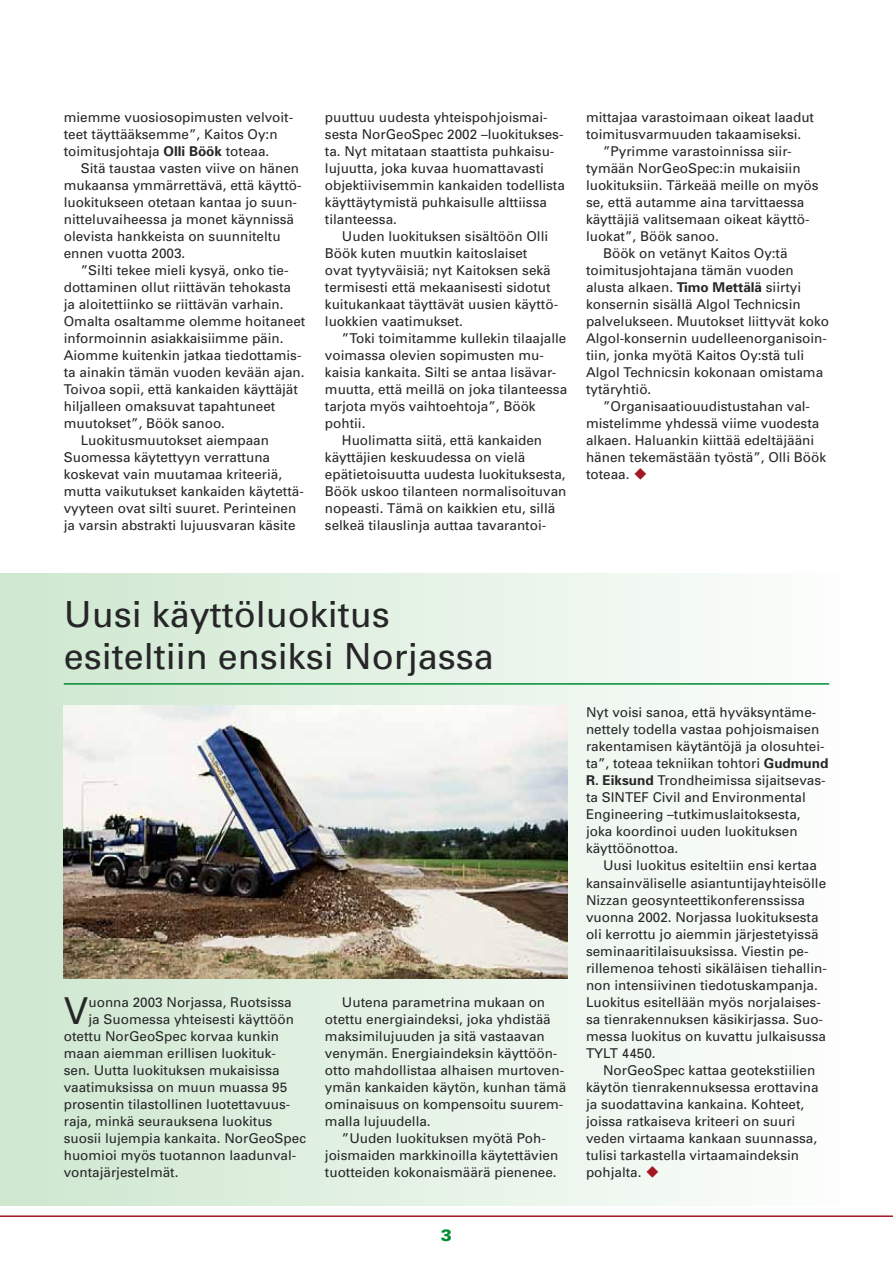
<style>
.page{position:relative;width:893px;height:1263px;background:#fff}
.page>*{position:absolute;margin:0;border:0;box-sizing:border-box;transform-origin:0 0}
.t1{font:37.05px "Univers";color:#262628}
.t2{font:36px/42px "Univers";color:#262628}
.t3{font:900 16.5px "Univers";color:#008d35}
.t4{font:13.5px/17px "Univers";color:#262628}
.s1{font-weight:700}
.s2{color:#a31823}
</style>
<div class="page">
<div style="left:0;top:573px;width:877px;height:632px;background:linear-gradient(to right,#cee7cf,#fff)"></div>
<img style="left:64px;top:705px;width:504px;height:273px">
<hr style="left:64px;top:683px;width:765px;height:2px;background:#008d35">
<hr style="left:0;top:1215px;width:893px;height:2px;background:#a31823">
<p class="t4" style="left:64px;top:109px;width:231px">miemme vuosiosopimusten velvoit&shy;teet täyttääksemme”, Kaitos Oy:n toimitusjohtaja <span class="s1">Olli Böök</span> toteaa.</p>
<p class="t4" style="left:64px;top:160px;width:239px;text-indent:17px">Sitä taustaa vasten viive on hänen mukaansa ymmärrettävä, että käyttö&shy;luokitukseen otetaan kantaa jo suun&shy;nitteluvaiheessa ja monet käynnissä olevista hankkeista on suunniteltu ennen vuotta 2003.</p>
<p class="t4" style="left:81px;top:262px;width:209px">”Silti tekee mieli kysyä, onko tie-</p>
<p class="t4" style="left:64px;top:279px;width:229px">dottaminen ollut riittävän tehokasta</p>
<p class="t4" style="left:64px;top:296px;width:221px">ja aloitettiinko se riittävän varhain.</p>
<p class="t4" style="left:64px;top:313px;width:243px">Omalta osaltamme olemme hoitaneet</p>
<p class="t4" style="left:64px;top:330px;width:221px">informoinnin asiakkaisiimme päin.</p>
<p class="t4" style="left:64px;top:347px;width:239px">Aiomme kuitenkin jatkaa tiedottamis-</p>
<p class="t4" style="left:64px;top:364px;width:242px">ta ainakin tämän vuoden kevään ajan.</p>
<p class="t4" style="left:64px;top:381px;width:236px">Toivoa sopii, että kankaiden käyttäjät</p>
<p class="t4" style="left:64px;top:398px;width:213px">hiljalleen omaksuvat tapahtuneet</p>
<p class="t4" style="left:64px;top:415px;width:163px">muutokset”, Böök sanoo.</p>
<p class="t4" style="left:81px;top:432px;width:190px">Luokitusmuutokset aiempaan</p>
<p class="t4" style="left:64px;top:449px;width:208px">Suomessa käytettyyn verrattuna</p>
<p class="t4" style="left:64px;top:466px;width:220px">koskevat vain muutamaa kriteeriä,</p>
<p class="t4" style="left:64px;top:483px;width:242px">mutta vaikutukset kankaiden käytettä-</p>
<p class="t4" style="left:64px;top:500px;width:234px">vyyteen ovat silti suuret. Perinteinen</p>
<p class="t4" style="left:64px;top:517px;width:233px">ja varsin abstrakti lujuusvaran käsite</p>
<p class="t4" style="left:325px;top:109px;width:242px">puuttuu uudesta yhteispohjoismai&shy;sesta NorGeoSpec 2002 –luokitukses&shy;ta. Nyt mitataan staattista puhkaisu&shy;lujuutta, joka kuvaa huomattavasti objektiivisemmin kankaiden todellista käyttäytymistä puhkaisulle alttiissa tilanteessa.</p>
<p class="t4" style="left:325px;top:228px;width:235px;text-indent:17px">Uuden luokituksen sisältöön Olli Böök kuten muutkin kaitoslaiset ovat tyytyväisiä; nyt Kaitoksen sekä termisesti että mekaanisesti sidotut kuitukankaat täyttävät uusien käyttö&shy;luokkien vaatimukset.</p>
<p class="t4" style="left:342px;top:330px;width:226px">”Toki toimitamme kullekin tilaajalle</p>
<p class="t4" style="left:325px;top:347px;width:221px">voimassa olevien sopimusten mu-</p>
<p class="t4" style="left:325px;top:364px;width:233px">kaisia kankaita. Silti se antaa lisävar-</p>
<p class="t4" style="left:325px;top:381px;width:244px">muutta, että meillä on joka tilanteessa</p>
<p class="t4" style="left:325px;top:398px;width:212px">tarjota myös vaihtoehtoja”, Böök</p>
<p class="t4" style="left:325px;top:415px;width:42px">pohtii.</p>
<p class="t4" style="left:342px;top:432px;width:202px">Huolimatta siitä, että kankaiden</p>
<p class="t4" style="left:325px;top:449px;width:202px">käyttäjien keskuudessa on vielä</p>
<p class="t4" style="left:325px;top:466px;width:242px">epätietoisuutta uudesta luokituksesta,</p>
<p class="t4" style="left:325px;top:483px;width:243px">Böök uskoo tilanteen normalisoituvan</p>
<p class="t4" style="left:325px;top:500px;width:232px">nopeasti. Tämä on kaikkien etu, sillä</p>
<p class="t4" style="left:325px;top:517px;width:223px">selkeä tilauslinja auttaa tavarantoi-</p>
<p class="t4" style="left:586px;top:109px;width:230px">mittajaa varastoimaan oikeat laadut</p>
<p class="t4" style="left:586px;top:126px;width:217px">toimitusvarmuuden takaamiseksi.</p>
<p class="t4" style="left:603px;top:143px;width:190px">”Pyrimme varastoinnissa siir-</p>
<p class="t4" style="left:586px;top:160px;width:216px">tymään NorGeoSpec:in mukaisiin</p>
<p class="t4" style="left:586px;top:177px;width:234px">luokituksiin. Tärkeää meille on myös</p>
<p class="t4" style="left:586px;top:194px;width:220px">se, että autamme aina tarvittaessa</p>
<p class="t4" style="left:586px;top:211px;width:225px">käyttäjiä valitsemaan oikeat käyttö-</p>
<p class="t4" style="left:586px;top:228px;width:134px">luokat”, Böök sanoo.</p>
<p class="t4" style="left:603px;top:245px;width:186px">Böök on vetänyt Kaitos Oy:tä</p>
<p class="t4" style="left:586px;top:262px;width:209px">toimitusjohtajana tämän vuoden</p>
<p class="t4" style="left:586px;top:279px;width:217px">alusta alkaen. <span class="s1">Timo Mettälä</span> siirtyi</p>
<p class="t4" style="left:586px;top:296px;width:216px">konsernin sisällä Algol Technicsin</p>
<p class="t4" style="left:586px;top:313px;width:245px">palvelukseen. Muutokset liittyvät koko</p>
<p class="t4" style="left:586px;top:330px;width:242px">Algol-konsernin uudelleenorganisoin-</p>
<p class="t4" style="left:586px;top:347px;width:220px">tiin, jonka myötä Kaitos Oy:stä tuli</p>
<p class="t4" style="left:586px;top:364px;width:239px">Algol Technicsin kokonaan omistama</p>
<p class="t4" style="left:586px;top:381px;width:67px">tytäryhtiö.</p>
<p class="t4" style="left:603px;top:398px;width:209px">”Organisaatiouudistustahan val-</p>
<p class="t4" style="left:586px;top:415px;width:235px">mistelimme yhdessä viime vuodesta</p>
<p class="t4" style="left:586px;top:432px;width:230px">alkaen. Haluankin kiittää edeltäjääni</p>
<p class="t4" style="left:586px;top:449px;width:242px">hänen tekemästään työstä”, Olli Böök</p>
<p class="t4" style="left:586px;top:466px;width:63px">toteaa. <span class="s2">◆</span></p>
<h2 class="t2" style="left:64px;top:592px;width:432px">Uusi käyttöluokitus esiteltiin ensiksi Norjassa</h2>
<h1 class="t1" style="left:64px;top:987px;width:26px">V</h1>
<p class="t4" style="left:88px;top:993px;width:205px">uonna 2003 Norjassa, Ruotsissa</p>
<p class="t4" style="left:88px;top:1010px;width:207px">ja Suomessa yhteisesti käyttöön</p>
<p class="t4" style="left:64px;top:1027px;width:217px">otettu NorGeoSpec korvaa kunkin</p>
<p class="t4" style="left:64px;top:1044px;width:214px">maan aiemman erillisen luokituk-</p>
<p class="t4" style="left:64px;top:1061px;width:218px">sen. Uutta luokituksen mukaisissa</p>
<p class="t4" style="left:64px;top:1078px;width:225px">vaatimuksissa on muun muassa 95</p>
<p class="t4" style="left:64px;top:1095px;width:228px">prosentin tilastollinen luotettavuus-</p>
<p class="t4" style="left:64px;top:1112px;width:210px">raja, minkä seurauksena luokitus</p>
<p class="t4" style="left:64px;top:1129px;width:244px">suosii lujempia kankaita. NorGeoSpec</p>
<p class="t4" style="left:64px;top:1146px;width:234px">huomioi myös tuotannon laadunval-</p>
<p class="t4" style="left:64px;top:1163px;width:116px">vontajärjestelmät.</p>
<p class="t4" style="left:342px;top:993px;width:205px">Uutena parametrina mukaan on</p>
<p class="t4" style="left:325px;top:1010px;width:227px">otettu energiaindeksi, joka yhdistää</p>
<p class="t4" style="left:325px;top:1027px;width:221px">maksimilujuuden ja sitä vastaavan</p>
<p class="t4" style="left:325px;top:1044px;width:234px">venymän. Energiaindeksin käyttöön-</p>
<p class="t4" style="left:325px;top:1061px;width:241px">otto mahdollistaa alhaisen murtoven-</p>
<p class="t4" style="left:325px;top:1078px;width:243px">ymän kankaiden käytön, kunhan tämä</p>
<p class="t4" style="left:325px;top:1095px;width:240px">ominaisuus on kompensoitu suurem-</p>
<p class="t4" style="left:325px;top:1112px;width:107px">malla lujuudella.</p>
<p class="t4" style="left:342px;top:1129px;width:206px">”Uuden luokituksen myötä Poh-</p>
<p class="t4" style="left:325px;top:1146px;width:235px">joismaiden markkinoilla käytettävien</p>
<p class="t4" style="left:325px;top:1163px;width:233px">tuotteiden kokonaismäärä pienenee.</p>
<p class="t3" style="left:441px;top:1224px;width:13px">3</p>
<p class="t4" style="left:586px;top:704px;width:244px">Nyt voisi sanoa, että hyväksyntäme&shy;nettely todella vastaa pohjoismaisen rakentamisen käytäntöjä ja olosuhtei&shy;ta”, toteaa tekniikan tohtori <span class="s1">Gudmund R. Eiksund</span> Trondheimissa sijaitsevas&shy;ta SINTEF Civil and Environmental Engineering –tutkimuslaitoksesta, joka koordinoi uuden luokituksen käyttöönottoa.</p>
<p class="t4" style="left:586px;top:857px;width:242px;text-indent:17px">Uusi luokitus esiteltiin ensi kertaa kansainväliselle asiantuntijayhteisölle Nizzan geosynteettikonferenssissa vuonna 2002. Norjassa luokituksesta oli kerrottu jo aiemmin järjestetyissä seminaaritilaisuuksissa. Viestin pe&shy;rillemenoa tehosti sikäläisen tiehallin&shy;non intensiivinen tiedotuskampanja.<br>Luokitus esitellään myös norjalaises&shy;sa tienrakennuksen käsikirjassa. Suo&shy;messa luokitus on kuvattu julkaisussa TYLT 4450.</p>
<p class="t4" style="left:586px;top:1061px;width:234px;text-indent:17px">NorGeoSpec kattaa geotekstiilien käytön tienrakennuksessa erottavina ja suodattavina kankaina. Kohteet, joissa ratkaiseva kriteeri on suuri veden virtaama kankaan suunnassa, tulisi tarkastella virtaamaindeksin pohjalta. <span class="s2">◆</span></p>
</div>
